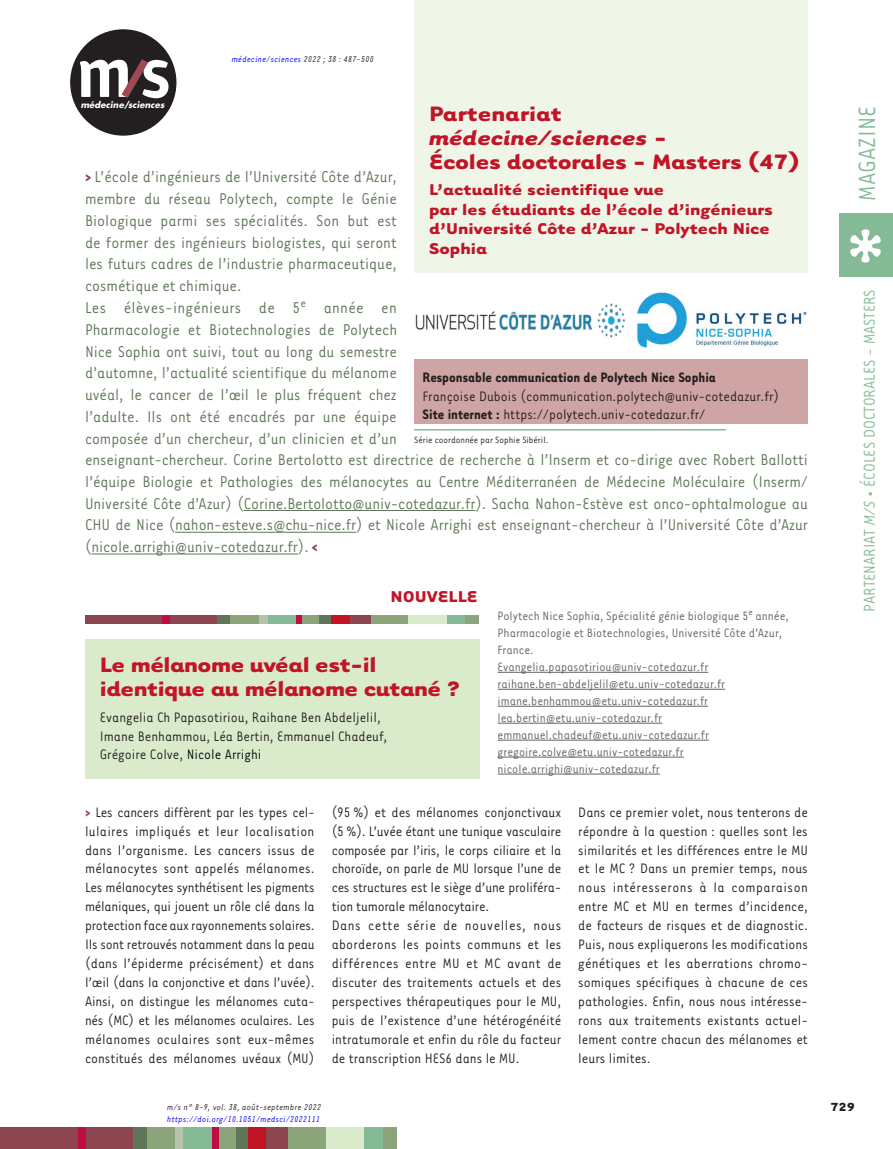
<style>
.page{position:relative;width:893px;height:1149px;background:#fff}
.page>*{position:absolute;margin:0;border:0;box-sizing:border-box;transform-origin:0 0}
.t1{font:27px "Tarzana Narrow";color:#84ba95}
.t2{font:700 24px/24px "Tarzana Wide";letter-spacing:-.02em;color:#c11527}
.t3{font:18px/21.8px "Tarzana Narrow";color:#5f7659;text-align:justify}
.t4{font:700 18px/19.5px "Tarzana Wide";color:#c11527}
.t5{font:18px "Tarzana Narrow";color:#84ba95}
.t6{font:15.75px/18.9px "Tarzana Narrow";color:#231f20}
.t7{font:700 15.75px "Tarzana Narrow";color:#231f20}
.t8{font:13.95px/17px "Tarzana Narrow";color:#636366}
.t9{font:700 13.5px "Tarzana Wide";color:#231f20}
.t10{font:10.5px "Tarzana Narrow";color:#231f20}
.t11{font:italic 9.75px "Tarzana Narrow";letter-spacing:.025em;color:#00f}
.t12{font:italic 9.75px "Tarzana Narrow";letter-spacing:.025em;color:#231f20}
.t13{font:italic 700 8.55px "Futura";letter-spacing:.01em;color:#fff}
.s1{color:#231f20}
.s2{font-weight:700;color:#8d454f}
.s3{font-style:italic}
.s4{font-weight:700}
.s5{color:#07090d}
</style>
<div class="page">
<div style="left:0;top:1127px;width:134px;height:21px;background:#8d454f"></div>
<div style="left:235px;top:1127px;width:13px;height:21px;background:#5f7659"></div>
<div style="left:78px;top:1127px;width:7px;height:21px;background:#c10d45"></div>
<div style="left:133px;top:1127px;width:22px;height:21px;background:#5f7659"></div>
<div style="left:147px;top:1127px;width:29px;height:21px;background:#8ba479"></div>
<div style="left:175px;top:1127px;width:8px;height:21px;background:#b6c4ad"></div>
<div style="left:183px;top:1127px;width:30px;height:21px;background:#84ba95"></div>
<div style="left:217px;top:1127px;width:19px;height:21px;background:#8ba479"></div>
<div style="left:213px;top:1127px;width:6px;height:21px;background:#c10d45"></div>
<div style="left:248px;top:1127px;width:27px;height:21px;background:#c11527"></div>
<div style="left:287px;top:1127px;width:39px;height:21px;background:#8ba479"></div>
<div style="left:267px;top:1127px;width:21px;height:21px;background:#8d454f"></div>
<div style="left:326px;top:1127px;width:38px;height:21px;background:#daebcb"></div>
<div style="left:364px;top:1127px;width:20px;height:21px;background:#84ba95"></div>
<div style="left:383px;top:1127px;width:14px;height:21px;background:#8ba479"></div>
<div style="left:840px;top:213px;width:53px;height:63px;background:#84ba95"></div>
<svg style="left:850px;top:229px;width:31px;height:33px"></svg>
<hr style="left:244px;top:510px;width:231px;height:1px;background:#5f7659">
<hr style="left:175px;top:532px;width:181px;height:1px;background:#5f7659">
<hr style="left:91px;top:553px;width:207px;height:1px;background:#5f7659">
<div style="left:414px;top:0;width:394px;height:272px;background:#eff6e8"></div>
<div style="left:414px;top:359px;width:394px;height:64px;background:#cfa4a4"></div>
<img style="left:415px;top:303px;width:210px;height:35px">
<img style="left:637px;top:292px;width:170px;height:56px">
<hr style="left:414px;top:429px;width:312px;height:1px;background:#84ba95">
<div style="left:85px;top:638px;width:394px;height:139px;background:#daebcb"></div>
<div style="left:85px;top:615px;width:133px;height:8px;background:#8d454f"></div>
<div style="left:217px;top:615px;width:27px;height:8px;background:#5f7659"></div>
<div style="left:318px;top:615px;width:13px;height:8px;background:#5f7659"></div>
<div style="left:231px;top:615px;width:29px;height:8px;background:#8ba479"></div>
<div style="left:267px;top:615px;width:29px;height:8px;background:#84ba95"></div>
<div style="left:446px;top:615px;width:20px;height:8px;background:#84ba95"></div>
<div style="left:301px;top:615px;width:18px;height:8px;background:#8ba479"></div>
<div style="left:465px;top:615px;width:14px;height:8px;background:#8ba479"></div>
<div style="left:370px;top:615px;width:38px;height:8px;background:#8ba479"></div>
<div style="left:408px;top:615px;width:39px;height:8px;background:#daebcb"></div>
<div style="left:259px;top:615px;width:8px;height:8px;background:#b6c4ad"></div>
<div style="left:163px;top:615px;width:7px;height:8px;background:#c10d45"></div>
<div style="left:296px;top:615px;width:6px;height:8px;background:#c10d45"></div>
<div style="left:331px;top:615px;width:27px;height:8px;background:#c11527"></div>
<div style="left:350px;top:615px;width:21px;height:8px;background:#8d454f"></div>
<div style="left:70px;top:29px;width:106px;height:107px;background:#231f20;border-radius:50%"></div>
<svg style="left:80px;top:60px;width:89px;height:38px"></svg>
<hr style="left:498px;top:671px;width:210px;height:1px;background:#636366">
<hr style="left:498px;top:688px;width:227px;height:1px;background:#636366">
<hr style="left:498px;top:705px;width:210px;height:1px;background:#636366">
<hr style="left:498px;top:722px;width:164px;height:1px;background:#636366">
<hr style="left:498px;top:739px;width:211px;height:1px;background:#636366">
<hr style="left:498px;top:756px;width:186px;height:1px;background:#636366">
<hr style="left:498px;top:773px;width:162px;height:1px;background:#636366">
<p class="t13" style="left:81px;top:99px;width:85px">médecine/sciences</p>
<p class="t11" style="left:232px;top:53px;width:144px">médecine/sciences <span class="s1">2022 ; 38 : 487-500</span></p>
<p class="t3" style="left:85px;top:165px;width:314px;text-align:left"><span class="s2">&gt;</span> L’école d’ingénieurs de l’Université Côte d’Azur, membre du réseau Polytech, compte le Génie Biologique parmi ses spécialités. Son but est de former des ingénieurs biologistes, qui seront les futurs cadres de l’industrie pharmaceutique, cosmétique et chimique.<br>Les élèves-ingénieurs de 5<sup>e</sup> année en Pharmacologie et Biotechnologies de Polytech Nice Sophia ont suivi, tout au long du semestre d’automne, l’actualité scientifique du mélanome uvéal, le cancer de l’œil le plus fréquent chez l’adulte. Ils ont été encadrés par une équipe composée d’un chercheur, d’un clinicien et d’un</p>
<h2 class="t2" style="left:429px;top:101px;width:372px">Partenariat<br><span class="s3">médecine/sciences</span> -<br>Écoles doctorales - Masters (47)</h2>
<p class="t4" style="left:429px;top:179px;width:346px">L’actualité scientifique vue<br>par les étudiants de l’école d’ingénieurs d’Université Côte d’Azur - Polytech Nice<br>Sophia</p>
<p class="t7" style="left:423px;top:367px;width:295px">Responsable communication de Polytech Nice Sophia</p>
<p class="t6" style="left:423px;top:385px;width:358px">Françoise Dubois (communication.polytech@univ-cotedazur.fr)<br><span class="s4">Site internet :</span> https://polytech.univ-cotedazur.fr/</p>
<p class="t10" style="left:414px;top:433px;width:136px">Série coordonnée par Sophie Sibéril.</p>
<p class="t3" style="left:85px;top:448px;width:724px">enseignant-chercheur. Corine Bertolotto est directrice de recherche à l’Inserm et co-dirige avec Robert Ballotti l’équipe Biologie et Pathologies des mélanocytes au Centre Méditerranéen de Médecine Moléculaire (Inserm/ Université Côte d’Azur) (Corine.Bertolotto@univ-cotedazur.fr). Sacha Nahon-Estève est onco-ophtalmologue au CHU de Nice (nahon-esteve.s@chu-nice.fr) et Nicole Arrighi est enseignant-chercheur à l’Université Côte d’Azur (nicole.arrighi@univ-cotedazur.fr). <span class="s2">&lt;</span></p>
<p class="t4" style="left:391px;top:585px;width:89px">NOUVELLE</p>
<h2 class="t2" style="left:100px;top:651px;width:361px">Le mélanome uvéal est-il identique au mélanome cutané ?</h2>
<p class="t6" style="left:100px;top:706px;width:289px">Evangelia Ch Papasotiriou, Raihane Ben Abdeljelil,<br>Imane Benhammou, Léa Bertin, Emmanuel Chadeuf,<br>Grégoire Colve, <span class="s5">Nicole Arrighi</span></p>
<p class="t8" style="left:498px;top:606px;width:293px">Polytech Nice Sophia, Spécialité génie biologique 5<sup>e</sup> année, Pharmacologie et Biotechnologies, Université Côte d’Azur, France.<br>Evangelia.papasotiriou@univ-cotedazur.fr raihane.ben-abdeljelil@etu.univ-cotedazur.fr imane.benhammou@etu.univ-cotedazur.fr lea.bertin@etu.univ-cotedazur.fr emmanuel.chadeuf@etu.univ-cotedazur.fr gregoire.colve@etu.univ-cotedazur.fr nicole.arrighi@univ-cotedazur.fr</p>
<p class="t6" style="left:85px;top:801px;width:231px;text-align:justify"><span class="s2">&gt;</span> Les cancers diffèrent par les types cel&shy;lulaires impliqués et leur localisation dans l’organisme. Les cancers issus de mélanocytes sont appelés mélanomes.<br>Les mélanocytes synthétisent les pigments mélaniques, qui jouent un rôle clé dans la protection face aux rayonnements solaires.<br>Ils sont retrouvés notamment dans la peau (dans l’épiderme précisément) et dans l’œil (dans la conjonctive et dans l’uvée).<br>Ainsi, on distingue les mélanomes cuta&shy;nés (MC) et les mélanomes oculaires. Les mélanomes oculaires sont eux-mêmes constitués des mélanomes uvéaux (MU)</p>
<p class="t6" style="left:332px;top:801px;width:231px">(95 %) et des mélanomes conjonctivaux (5 %). L’uvée étant une tunique vasculaire composée par l’iris, le corps ciliaire et la choroïde, on parle de MU lorsque l’une de ces structures est le siège d’une proliféra&shy;tion tumorale mélanocytaire.<br>Dans cette série de nouvelles, nous aborderons les points communs et les différences entre MU et MC avant de discuter des traitements actuels et des perspectives thérapeutiques pour le MU, puis de l’existence d’une hétérogénéité intratumorale et enfin du rôle du facteur de transcription HES6 dans le MU.</p>
<p class="t6" style="left:578px;top:801px;width:231px;text-align:justify">Dans ce premier volet, nous tenterons de répondre à la question : quelles sont les similarités et les différences entre le MU et le MC ? Dans un premier temps, nous nous intéresserons à la comparaison entre MC et MU en termes d’incidence, de facteurs de risques et de diagnostic.<br>Puis, nous expliquerons les modifications génétiques et les aberrations chromo&shy;somiques spécifiques à chacune de ces pathologies. Enfin, nous nous intéresse&shy;rons aux traitements existants actuel&shy;lement contre chacun des mélanomes et leurs limites.</p>
<p class="t12" style="left:167px;top:1100px;width:155px">m/s n° 8-9, vol. 38, août-septembre 2022</p>
<p class="t11" style="left:167px;top:1112px;width:155px">https://doi.org/10.1051/medsci/2022111</p>
<h1 class="t1" style="left:851px;top:201px;width:96px;rotate:-90deg">MAGAZINE</h1>
<p class="t5" style="left:859px;top:611px;width:323px;rotate:-90deg">PARTENARIAT <span class="s3">M/S</span> • ÉCOLES DOCTORALES - MASTERS</p>
<p class="t9" style="left:830px;top:1097px;width:26px">729</p>
</div>
